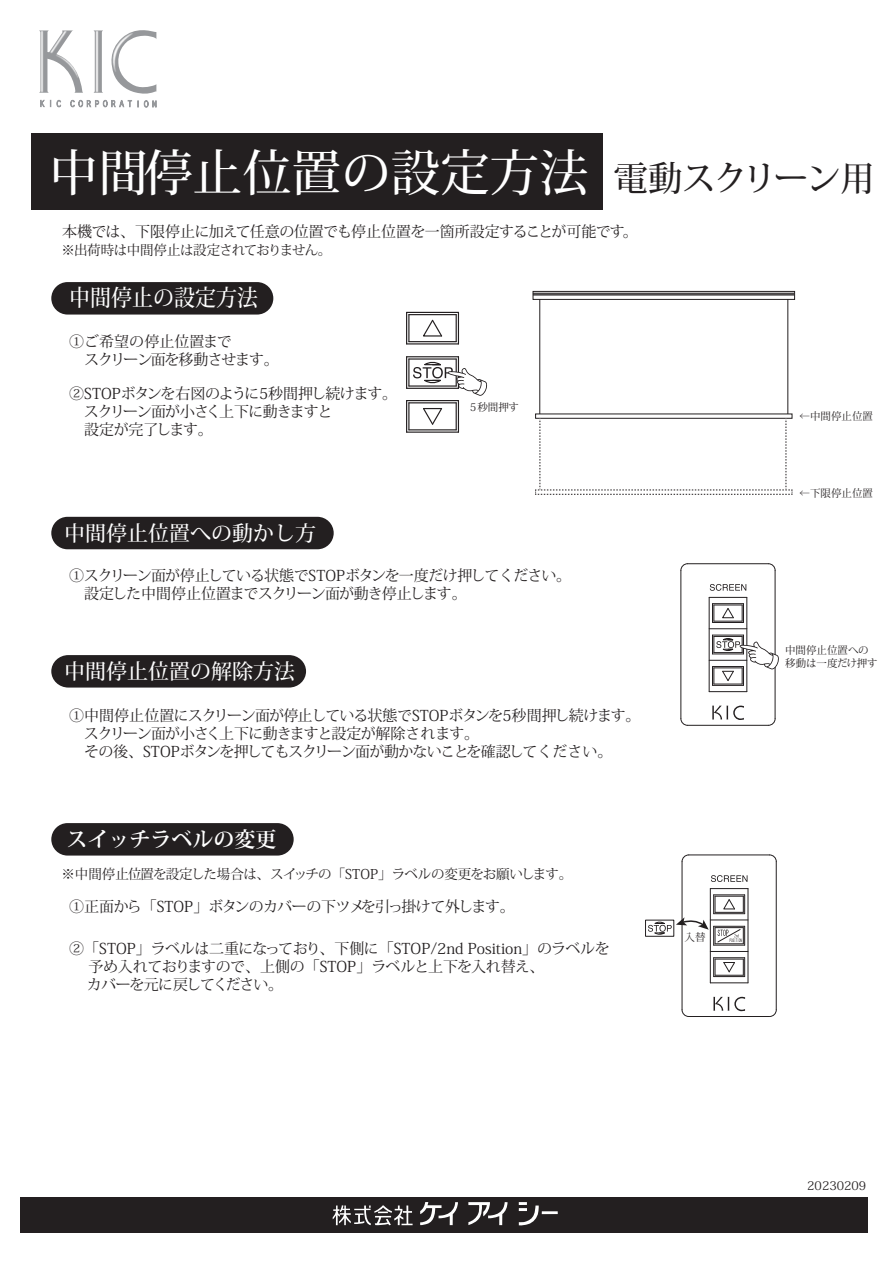
<style>
.page{position:relative;width:893px;height:1263px;background:#fff}
.page>*{position:absolute;margin:0;border:0;box-sizing:border-box;transform-origin:0 0}
.t1{font:500 49.5px "Koz Min Pro";color:#fff}
.t2{font:500 22.95px "Koz Min Pro";color:#fff;scale:.92 1}
.t3{font:500 21px "Koz Min Pro";color:#fff}
.t4{font:700 21px "Koz Min Pro";color:#fff}
.t5{font:15px/18px "Koz Min Pro";letter-spacing:-.05em;color:#231f20}
.t6{font:15px/18px "Koz Min Pro";letter-spacing:-.025em;color:#231f20}
.t7{font:15px "Koz Min Pro";letter-spacing:-.03em;color:#231f20}
.t8{font:15px "Koz Min Pro";letter-spacing:-.08em;color:#231f20}
.t9{font:13.5px "Koz Min Pro";letter-spacing:-.04em;color:#231f20}
.t10{font:12px "Koz Min Pro";color:#231f20}
.t11{font:10.5px/12.6px "Koz Min Pro";color:#231f20}
.s1{font-size:34.5px;color:#231f20}
</style>
<div class="page">
<svg style="left:51px;top:655px;width:255px;height:33px;background:#2c292a"></svg>
<div style="left:32px;top:133px;width:571px;height:77px;background:#231f20"></div>
<svg style="left:408px;top:315px;width:1px;height:27px"></svg>
<hr style="left:409px;top:341px;width:47px;height:1px;background:#231f20">
<svg style="left:456px;top:315px;width:1px;height:27px"></svg>
<hr style="left:409px;top:314px;width:47px;height:1px;background:#231f20">
<hr style="left:406px;top:312px;width:1px;height:32px;background:#231f20">
<hr style="left:407px;top:343px;width:51px;height:2px;background:#231f20">
<hr style="left:458px;top:312px;width:1px;height:32px;background:#231f20">
<hr style="left:407px;top:312px;width:51px;height:1px;background:#231f20">
<svg style="left:423px;top:319px;width:20px;height:18px"></svg>
<svg style="left:408px;top:403px;width:1px;height:27px"></svg>
<hr style="left:409px;top:402px;width:47px;height:1px;background:#231f20">
<svg style="left:456px;top:403px;width:1px;height:27px"></svg>
<hr style="left:409px;top:429px;width:47px;height:1px;background:#231f20">
<hr style="left:406px;top:401px;width:1px;height:31px;background:#231f20">
<hr style="left:407px;top:400px;width:51px;height:1px;background:#231f20">
<hr style="left:458px;top:401px;width:1px;height:31px;background:#231f20">
<hr style="left:407px;top:432px;width:51px;height:1px;background:#231f20">
<svg style="left:423px;top:408px;width:20px;height:17px"></svg>
<hr style="left:409px;top:358px;width:47px;height:2px;background:#231f20">
<hr style="left:406px;top:357px;width:1px;height:31px;background:#231f20">
<hr style="left:407px;top:388px;width:51px;height:1px;background:#231f20">
<hr style="left:458px;top:357px;width:1px;height:31px;background:#231f20">
<hr style="left:407px;top:356px;width:51px;height:1px;background:#231f20">
<hr style="left:712px;top:603px;width:31px;height:1px;background:#231f20">
<hr style="left:712px;top:685px;width:31px;height:1px;background:#231f20">
<hr style="left:709px;top:597px;width:1px;height:95px;background:#231f20">
<hr style="left:709px;top:691px;width:38px;height:1px;background:#231f20">
<hr style="left:746px;top:597px;width:1px;height:95px;background:#231f20">
<hr style="left:709px;top:597px;width:38px;height:1px;background:#231f20">
<svg style="left:680px;top:563px;width:8px;height:8px"></svg>
<hr style="left:680px;top:570px;width:1px;height:149px;background:#231f20">
<hr style="left:775px;top:570px;width:1px;height:149px;background:#231f20">
<svg style="left:680px;top:718px;width:8px;height:8px"></svg>
<hr style="left:687px;top:725px;width:81px;height:1px;background:#231f20">
<svg style="left:768px;top:718px;width:8px;height:8px"></svg>
<svg style="left:768px;top:563px;width:8px;height:8px"></svg>
<hr style="left:687px;top:563px;width:81px;height:1px;background:#231f20">
<svg style="left:712px;top:604px;width:32px;height:19px"></svg>
<svg style="left:710px;top:584px;width:36px;height:7px"></svg>
<hr style="left:709px;top:628px;width:38px;height:1px;background:#231f20">
<hr style="left:709px;top:660px;width:38px;height:1px;background:#231f20">
<svg style="left:712px;top:706px;width:32px;height:14px"></svg>
<svg style="left:408px;top:359px;width:79px;height:37px"></svg>
<div style="left:533px;top:291px;width:262px;height:9px;border:1px solid #231f20"></div>
<hr style="left:533px;top:293px;width:261px;height:1px;background:#231f20">
<hr style="left:533px;top:294px;width:261px;height:1px;background:#231f20">
<hr style="left:533px;top:295px;width:261px;height:1px;background:#231f20">
<svg style="left:535px;top:418px;width:258px;height:77px"></svg>
<svg style="left:712px;top:635px;width:67px;height:50px"></svg>
<hr style="left:714px;top:894px;width:31px;height:1px;background:#231f20">
<hr style="left:714px;top:957px;width:31px;height:1px;background:#231f20">
<hr style="left:710px;top:889px;width:1px;height:94px;background:#231f20">
<hr style="left:710px;top:982px;width:38px;height:1px;background:#231f20">
<hr style="left:747px;top:889px;width:1px;height:94px;background:#231f20">
<hr style="left:710px;top:888px;width:38px;height:1px;background:#231f20">
<hr style="left:714px;top:945px;width:31px;height:1px;background:#231f20">
<svg style="left:681px;top:854px;width:8px;height:8px"></svg>
<hr style="left:682px;top:862px;width:1px;height:148px;background:#231f20">
<hr style="left:776px;top:862px;width:1px;height:148px;background:#231f20">
<svg style="left:681px;top:1009px;width:8px;height:8px"></svg>
<hr style="left:689px;top:1016px;width:80px;height:1px;background:#231f20">
<svg style="left:769px;top:1009px;width:8px;height:8px"></svg>
<svg style="left:769px;top:854px;width:8px;height:8px"></svg>
<hr style="left:689px;top:855px;width:80px;height:1px;background:#231f20">
<svg style="left:711px;top:875px;width:36px;height:7px"></svg>
<hr style="left:710px;top:920px;width:38px;height:1px;background:#231f20">
<svg style="left:713px;top:958px;width:32px;height:19px"></svg>
<hr style="left:710px;top:951px;width:38px;height:1px;background:#231f20">
<svg style="left:713px;top:997px;width:32px;height:14px"></svg>
<div style="left:645px;top:920px;width:29px;height:17px;border:1px solid #231f20"></div>
<svg style="left:648px;top:895px;width:97px;height:50px"></svg>
<div style="left:20px;top:1197px;width:847px;height:36px;background:#231f20"></div>
<svg style="left:420px;top:1202px;width:38px;height:23px"></svg>
<svg style="left:468px;top:1202px;width:39px;height:23px"></svg>
<svg style="left:519px;top:1202px;width:20px;height:24px"></svg>
<hr style="left:542px;top:1211px;width:16px;height:3px;background:#fff">
<svg style="left:333px;top:1205px;width:80px;height:20px"></svg>
<div style="left:51px;top:282px;width:222px;height:33px;background:#231f20;border-radius:16px"></div>
<div style="left:51px;top:517px;width:283px;height:32px;background:#231f20;border-radius:16px"></div>
<div style="left:51px;top:823px;width:243px;height:33px;background:#231f20;border-radius:16px"></div>
<img style="left:39px;top:30px;width:36px;height:78px">
<img style="left:75px;top:30px;width:82px;height:78px">
<h1 class="t1" style="left:49px;top:137px;width:827px">中間停止位置の設定方法 <span class="s1">電動スクリーン用</span></h1>
<p class="t5" style="left:62px;top:222px;width:577px">本機では、下限停止に加えて任意の位置でも停止位置を一箇所設定することが可能です。</p>
<p class="t9" style="left:61px;top:240px;width:271px">※出荷時は中間停止は設定されておりません。</p>
<h2 class="t2" style="left:69px;top:282px;width:207px">中間停止の設定方法</h2>
<p class="t5" style="left:84px;top:332px;width:196px;text-indent:-15px">①ご希望の停止位置まで<br>スクリーン面を移動させます。</p>
<p class="t7" style="left:69px;top:383px;width:329px">②STOPボタンを右図のように5秒間押し続けます。</p>
<p class="t8" style="left:84px;top:401px;width:250px">スクリーン面が小さく上下に動きますと</p>
<p class="t7" style="left:69px;top:419px;width:145px">　設定が完了します。</p>
<h3 class="t3" style="left:64px;top:518px;width:254px">中間停止位置への動かし方</h3>
<p class="t11" style="left:468px;top:400px;width:53px">５秒間押す</p>
<p class="t5" style="left:69px;top:566px;width:503px">①スクリーン面が停止している状態でSTOPボタンを一度だけ押してください。　設定した中間停止位置までスクリーン面が動き停止します。</p>
<h3 class="t3" style="left:64px;top:656px;width:233px">中間停止位置の解除方法</h3>
<p class="t5" style="left:84px;top:706px;width:558px;text-indent:-15px">①中間停止位置にスクリーン面が停止している状態でSTOPボタンを5秒間押し続けます。スクリーン面が小さく上下に動きますと設定が解除されます。<br>その後、STOPボタンを押してもスクリーン面が動かないことを確認してください。</p>
<h3 class="t4" style="left:67px;top:824px;width:211px">スイッチラベルの変更</h3>
<p class="t9" style="left:61px;top:864px;width:512px">※中間停止位置を設定した場合は、スイッチの「STOP」ラベルの変更をお願いします。</p>
<p class="t5" style="left:69px;top:897px;width:447px">①正面から「STOP」ボタンのカバーの下ツメを引っ掛けて外します。</p>
<p class="t6" style="left:69px;top:939px;width:542px">②「STOP」ラベルは二重になっており、下側に「STOP/2nd Position」のラベルを　 予め入れておりますので、上側の「STOP」ラベルと上下を入れ替え、<br>　 カバーを元に戻してください。</p>
<p class="t11" style="left:684px;top:930px;width:22px">入替</p>
<p class="t11" style="left:799px;top:410px;width:75px">←中間停止位置</p>
<p class="t11" style="left:799px;top:487px;width:75px">←下限停止位置</p>
<p class="t11" style="left:785px;top:644px;width:94px">中間停止位置への移動は一度だけ押す</p>
<p class="t10" style="left:807px;top:1177px;width:60px">20230209</p>
</div>
